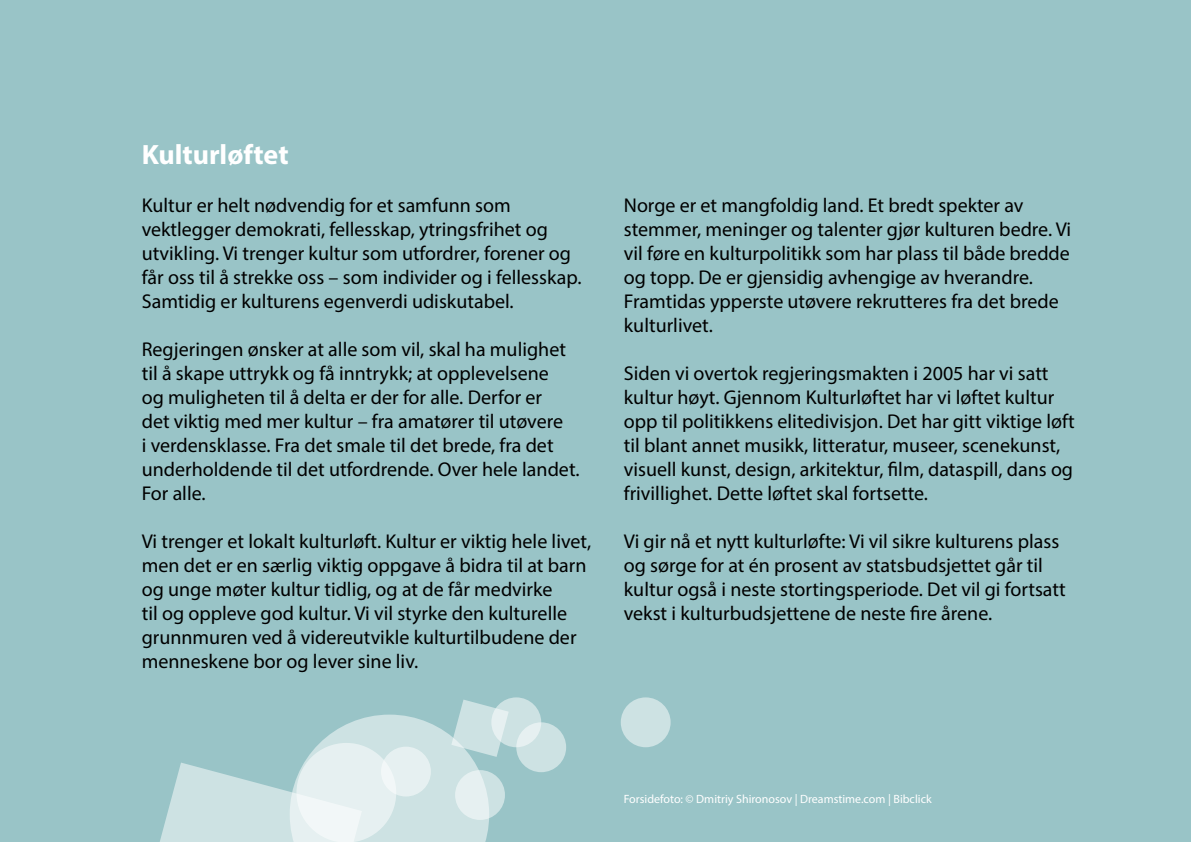
<style>
.page{position:relative;width:1191px;height:842px;background:#99c4c7}
.page>*{position:absolute;margin:0;border:0;box-sizing:border-box;transform-origin:0 0}
.t1{font:700 28px "Myriad Pro";color:#fff}
.t2{font:20px/24px "Myriad Pro";color:#000}
.t3{font:12px "Myriad Pro";color:#fff}
</style>
<div class="page">
<div style="left:621px;top:697px;width:49px;height:50px;background:#cde2e3;border-radius:50%"></div>
<div style="left:516px;top:722px;width:50px;height:50px;background:#cde2e3;border-radius:50%"></div>
<svg style="left:491px;top:697px;width:50px;height:50px"></svg>
<svg style="left:160px;top:699px;width:349px;height:143px"></svg>
<h1 class="t1" style="left:142px;top:136px;width:148px">Kulturløftet</h1>
<p class="t2" style="left:142px;top:193px;width:441px">Kultur er helt nødvendig for et samfunn som vektlegger demokrati, fellesskap, ytringsfrihet og utvikling. Vi trenger kultur som utfordrer, forener og får oss til å strekke oss – som individer og i fellesskap.<br>Samtidig er kulturens egenverdi udiskutabel.</p>
<p class="t2" style="left:142px;top:337px;width:439px">Regjeringen ønsker at alle som vil, skal ha mulighet til å skape uttrykk og få inntrykk; at opplevelsene<br>og muligheten til å delta er der for alle. Derfor er<br>det viktig med mer kultur – fra amatører til utøvere<br>i verdensklasse. Fra det smale til det brede, fra det underholdende til det utfordrende. Over hele landet.<br>For alle.</p>
<p class="t2" style="left:142px;top:529px;width:451px">Vi trenger et lokalt kulturløft. Kultur er viktig hele livet, men det er en særlig viktig oppgave å bidra til at barn og unge møter kultur tidlig, og at de får medvirke<br>til og oppleve god kultur. Vi vil styrke den kulturelle grunnmuren ved å videreutvikle kulturtilbudene der menneskene bor og lever sine liv.</p>
<p class="t2" style="left:624px;top:193px;width:449px">Norge er et mangfoldig land. Et bredt spekter av stemmer, meninger og talenter gjør kulturen bedre. Vi vil føre en kulturpolitikk som har plass til både bredde og topp. De er gjensidig avhengige av hverandre.<br>Framtidas ypperste utøvere rekrutteres fra det brede kulturlivet.</p>
<p class="t2" style="left:624px;top:361px;width:452px">Siden vi overtok regjeringsmakten i 2005 har vi satt kultur høyt. Gjennom Kulturløftet har vi løftet kultur opp til politikkens elitedivisjon. Det har gitt viktige løft til blant annet musikk, litteratur, museer, scenekunst, visuell kunst, design, arkitektur, film, dataspill, dans og frivillighet. Dette løftet skal fortsette.</p>
<p class="t2" style="left:624px;top:529px;width:443px">Vi gir nå et nytt kulturløfte: Vi vil sikre kulturens plass og sørge for at én prosent av statsbudsjettet går til kultur også i neste stortingsperiode. Det vil gi fortsatt vekst i kulturbudsjettene de neste fire årene.</p>
<p class="t3" style="left:624px;top:791px;width:309px">Forsidefoto: © Dmitriy Shironosov | Dreamstime.com | Bibclick</p>
</div>
